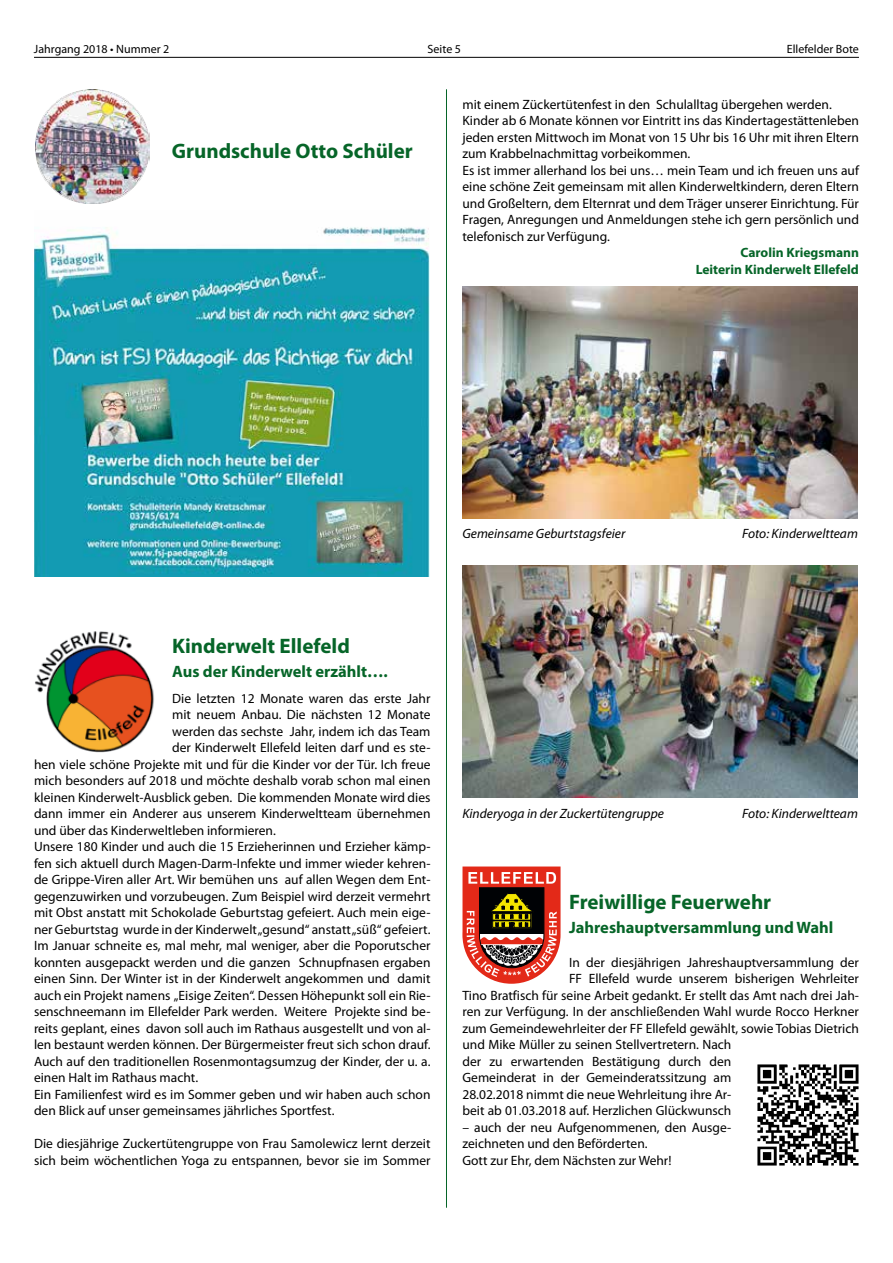
<style>
.page{position:relative;width:893px;height:1263px;background:#fff}
.page>*{position:absolute;margin:0;border:0;box-sizing:border-box;transform-origin:0 0}
.t1{font:700 21px "Myriad Pro";color:#066528}
.t2{font:700 16.5px "Myriad Pro";color:#066528}
.t3{font:13.5px/16.5px "Myriad Pro";color:#000}
.t4{font:italic 13.5px "Myriad Pro";color:#000}
.t5{font:700 13.5px/16.5px "Myriad Pro";color:#066528;text-align:right}
.t6{font:12px "Myriad Pro";color:#000}
</style>
<div class="page">
<hr style="left:34px;top:57px;width:825px;height:1px;background:#000">
<hr style="left:446px;top:89px;width:1px;height:1119px;background:#066528">
<img style="left:34px;top:227px;width:395px;height:349px">
<img style="left:35px;top:89px;width:114px;height:114px">
<img style="left:35px;top:631px;width:119px;height:121px">
<img style="left:462px;top:287px;width:396px;height:232px">
<img style="left:462px;top:566px;width:396px;height:231px">
<svg style="left:462px;top:866px;width:99px;height:118px"></svg>
<img style="left:757px;top:1064px;width:102px;height:102px">
<p class="t6" style="left:34px;top:42px;width:137px">Jahrgang 2018 • Nummer 2</p>
<p class="t6" style="left:428px;top:42px;width:35px">Seite 5</p>
<p class="t6" style="left:787px;top:42px;width:74px">Ellefelder Bote</p>
<h1 class="t1" style="left:172px;top:137px;width:242px">Grundschule Otto Schüler</h1>
<p class="t3" style="left:462px;top:96px;width:398px">mit einem Zückertütenfest in den Schulalltag übergehen werden.<br>Kinder ab 6 Monate können vor Eintritt ins das Kindertagestättenleben jeden ersten Mittwoch im Monat von 15 Uhr bis 16 Uhr mit ihren Eltern zum Krabbelnachmittag vorbeikommen.<br>Es ist immer allerhand los bei uns… mein Team und ich freuen uns auf eine schöne Zeit gemeinsam mit allen Kinderweltkindern, deren Eltern und Großeltern, dem Elternrat und dem Träger unserer Einrichtung. Für Fragen, Anregungen und Anmeldungen stehe ich gern persönlich und telefonisch zur Verfügung.</p>
<p class="t5" style="left:696px;top:244px;width:165px">Carolin Kriegsmann<br>Leiterin Kinderwelt Ellefeld</p>
<p class="t4" style="left:462px;top:525px;width:164px">Gemeinsame Geburtstagsfeier</p>
<p class="t4" style="left:742px;top:525px;width:117px">Foto: Kinderweltteam</p>
<h1 class="t1" style="left:172px;top:632px;width:179px">Kinderwelt Ellefeld</h1>
<p class="t2" style="left:172px;top:661px;width:217px">Aus der Kinderwelt erzählt….</p>
<p class="t3" style="left:172px;top:690px;width:260px">Die letzten 12 Monate waren das erste Jahr</p>
<p class="t3" style="left:172px;top:706px;width:260px">mit neuem Anbau. Die nächsten 12 Monate</p>
<p class="t3" style="left:172px;top:723px;width:260px">werden das sechste Jahr, indem ich das Team</p>
<p class="t3" style="left:172px;top:739px;width:260px">der Kinderwelt Ellefeld leiten darf und es ste-</p>
<p class="t3" style="left:34px;top:756px;width:398px">hen viele schöne Projekte mit und für die Kinder vor der Tür. Ich freue</p>
<p class="t3" style="left:34px;top:772px;width:398px">mich besonders auf 2018 und möchte deshalb vorab schon mal einen</p>
<p class="t3" style="left:34px;top:789px;width:398px">kleinen Kinderwelt-Ausblick geben. Die kommenden Monate wird dies</p>
<p class="t3" style="left:34px;top:805px;width:398px">dann immer ein Anderer aus unserem Kinderweltteam übernehmen</p>
<p class="t3" style="left:34px;top:822px;width:243px">und über das Kinderweltleben informieren.</p>
<p class="t3" style="left:34px;top:838px;width:398px">Unsere 180 Kinder und auch die 15 Erzieherinnen und Erzieher kämp-</p>
<p class="t3" style="left:34px;top:855px;width:398px">fen sich aktuell durch Magen-Darm-Infekte und immer wieder kehren-</p>
<p class="t3" style="left:34px;top:871px;width:398px">de Grippe-Viren aller Art. Wir bemühen uns auf allen Wegen dem Ent-</p>
<p class="t3" style="left:34px;top:887px;width:398px">gegenzuwirken und vorzubeugen. Zum Beispiel wird derzeit vermehrt</p>
<p class="t3" style="left:34px;top:904px;width:398px">mit Obst anstatt mit Schokolade Geburtstag gefeiert. Auch mein eige-</p>
<p class="t3" style="left:34px;top:920px;width:398px">ner Geburtstag wurde in der Kinderwelt „gesund“ anstatt „süß“ gefeiert.</p>
<p class="t3" style="left:34px;top:937px;width:398px">Im Januar schneite es, mal mehr, mal weniger, aber die Poporutscher</p>
<p class="t3" style="left:34px;top:953px;width:398px">konnten ausgepackt werden und die ganzen Schnupfnasen ergaben</p>
<p class="t3" style="left:34px;top:970px;width:398px">einen Sinn. Der Winter ist in der Kinderwelt angekommen und damit</p>
<p class="t3" style="left:34px;top:986px;width:398px">auch ein Projekt namens „Eisige Zeiten“. Dessen Höhepunkt soll ein Rie-</p>
<p class="t3" style="left:34px;top:1003px;width:398px">senschneemann im Ellefelder Park werden. Weitere Projekte sind be-</p>
<p class="t3" style="left:34px;top:1019px;width:398px">reits geplant, eines davon soll auch im Rathaus ausgestellt und von al-</p>
<p class="t3" style="left:34px;top:1036px;width:398px">len bestaunt werden können. Der Bürgermeister freut sich schon drauf.</p>
<p class="t3" style="left:34px;top:1052px;width:398px">Auch auf den traditionellen Rosenmontagsumzug der Kinder, der u. a.</p>
<p class="t3" style="left:34px;top:1069px;width:166px">einen Halt im Rathaus macht.</p>
<p class="t3" style="left:34px;top:1085px;width:398px">Ein Familienfest wird es im Sommer geben und wir haben auch schon</p>
<p class="t3" style="left:34px;top:1102px;width:302px">den Blick auf unser gemeinsames jährliches Sportfest.</p>
<p class="t3" style="left:34px;top:1135px;width:398px">Die diesjährige Zuckertütengruppe von Frau Samolewicz lernt derzeit sich beim wöchentlichen Yoga zu entspannen, bevor sie im Sommer</p>
<p class="t4" style="left:462px;top:805px;width:203px">Kinderyoga in der Zuckertütengruppe</p>
<p class="t4" style="left:742px;top:805px;width:117px">Foto: Kinderweltteam</p>
<h1 class="t1" style="left:569px;top:888px;width:204px">Freiwillige Feuerwehr</h1>
<p class="t2" style="left:569px;top:917px;width:266px">Jahreshauptversammlung und Wahl</p>
<p class="t3" style="left:569px;top:954px;width:291px">In der diesjährigen Jahreshauptversammlung der</p>
<p class="t3" style="left:569px;top:970px;width:291px">FF Ellefeld wurde unserem bisherigen Wehrleiter</p>
<p class="t3" style="left:462px;top:987px;width:398px">Tino Bratfisch für seine Arbeit gedankt. Er stellt das Amt nach drei Jah-</p>
<p class="t3" style="left:462px;top:1003px;width:398px">ren zur Verfügung. In der anschließenden Wahl wurde Rocco Herkner</p>
<p class="t3" style="left:462px;top:1020px;width:398px">zum Gemeindewehrleiter der FF Ellefeld gewählt, sowie Tobias Dietrich</p>
<p class="t3" style="left:462px;top:1036px;width:270px">und Mike Müller zu seinen Stellvertretern. Nach</p>
<p class="t3" style="left:462px;top:1053px;width:270px">der zu erwartenden Bestätigung durch den</p>
<p class="t3" style="left:462px;top:1069px;width:270px">Gemeinderat in der Gemeinderatssitzung am</p>
<p class="t3" style="left:462px;top:1086px;width:270px">28.02.2018 nimmt die neue Wehrleitung ihre Ar-</p>
<p class="t3" style="left:462px;top:1102px;width:270px">beit ab 01.03.2018 auf. Herzlichen Glückwunsch</p>
<p class="t3" style="left:462px;top:1119px;width:270px">– auch der neu Aufgenommenen, den Ausge&shy;zeichneten und den Beförderten.<br>Gott zur Ehr, dem Nächsten zur Wehr!</p>
</div>
